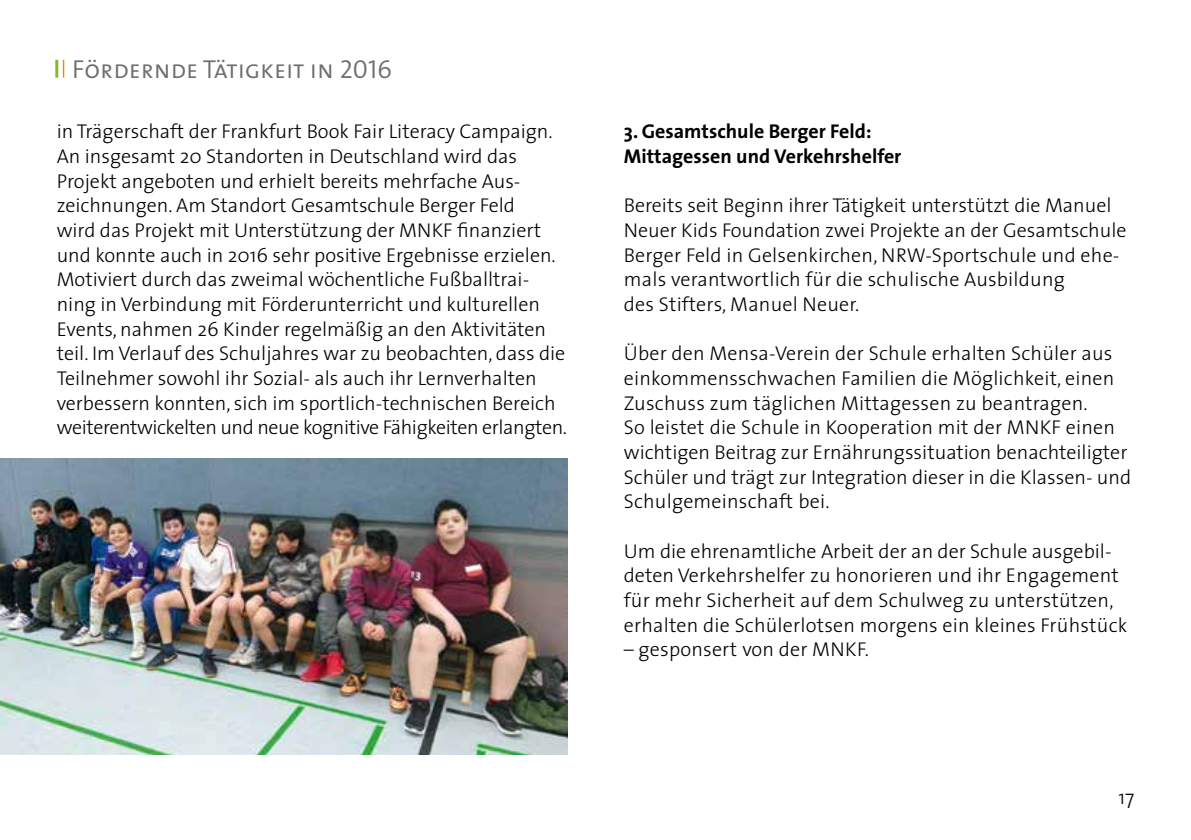
<style>
.page{position:relative;width:1191px;height:840px;background:#fff}
.page>*{position:absolute;margin:0;border:0;box-sizing:border-box;transform-origin:0 0}
.t1{font:26px "The Sans Semi Light Caps";color:#6e6e6e}
.t2{font:300 20px/24.6px "The Sans";color:#000}
.t3{font:700 20px/24.6px "The Sans";color:#000}
</style>
<div class="page">
<hr style="left:55px;top:60px;width:3px;height:18px;background:#85bc21">
<svg style="left:63px;top:60px;width:1px;height:18px"></svg>
<img style="left:0;top:458px;width:567px;height:296px">
<h1 class="t1" style="left:72px;top:47px;width:321px">Fördernde Tätigkeit in 2016</h1>
<p class="t2" style="left:57px;top:118px;width:512px">in Trägerschaft der Frankfurt Book Fair Literacy Campaign.<br>An insgesamt 20 Standorten in Deutschland wird das Projekt angeboten und erhielt bereits mehrfache Aus&shy;zeichnungen. Am Standort Gesamtschule Berger Feld<br>wird das Projekt mit Unterstützung der MNKF finanziert und konnte auch in 2016 sehr positive Ergebnisse erzielen.<br>Motiviert durch das zweimal wöchentliche Fußballtrai&shy;ning in Verbindung mit Förderunterricht und kulturellen Events, nahmen 26 Kinder regelmäßig an den Aktivitäten teil. Im Verlauf des Schuljahres war zu beobachten, dass die Teilnehmer sowohl ihr Sozial- als auch ihr Lernverhalten verbessern konnten, sich im sportlich-technischen Bereich weiterentwickelten und neue kognitive Fähigkeiten erlangten.</p>
<p class="t3" style="left:624px;top:118px;width:279px">3. Gesamtschule Berger Feld:<br>Mittagessen und Verkehrshelfer</p>
<p class="t2" style="left:624px;top:192px;width:504px">Bereits seit Beginn ihrer Tätigkeit unterstützt die Manuel Neuer Kids Foundation zwei Projekte an der Gesamtschule Berger Feld in Gelsenkirchen, NRW-Sportschule und ehe&shy;mals verantwortlich für die schulische Ausbildung<br>des Stifters, Manuel Neuer.</p>
<p class="t2" style="left:624px;top:340px;width:509px">Über den Mensa-Verein der Schule erhalten Schüler aus einkommensschwachen Familien die Möglichkeit, einen Zuschuss zum täglichen Mittagessen zu beantragen.<br>So leistet die Schule in Kooperation mit der MNKF einen wichtigen Beitrag zur Ernährungssituation benachteiligter Schüler und trägt zur Integration dieser in die Klassen- und Schulgemeinschaft bei.</p>
<p class="t2" style="left:624px;top:537px;width:505px">Um die ehrenamtliche Arbeit der an der Schule ausgebil&shy;deten Verkehrshelfer zu honorieren und ihr Engagement für mehr Sicherheit auf dem Schulweg zu unterstützen, erhalten die Schülerlotsen morgens ein kleines Frühstück</p>
<p class="t2" style="left:624px;top:636px;width:247px">– gesponsert von der MNKF.</p>
<p class="t2" style="left:1118px;top:784px;width:17px">17</p>
</div>
